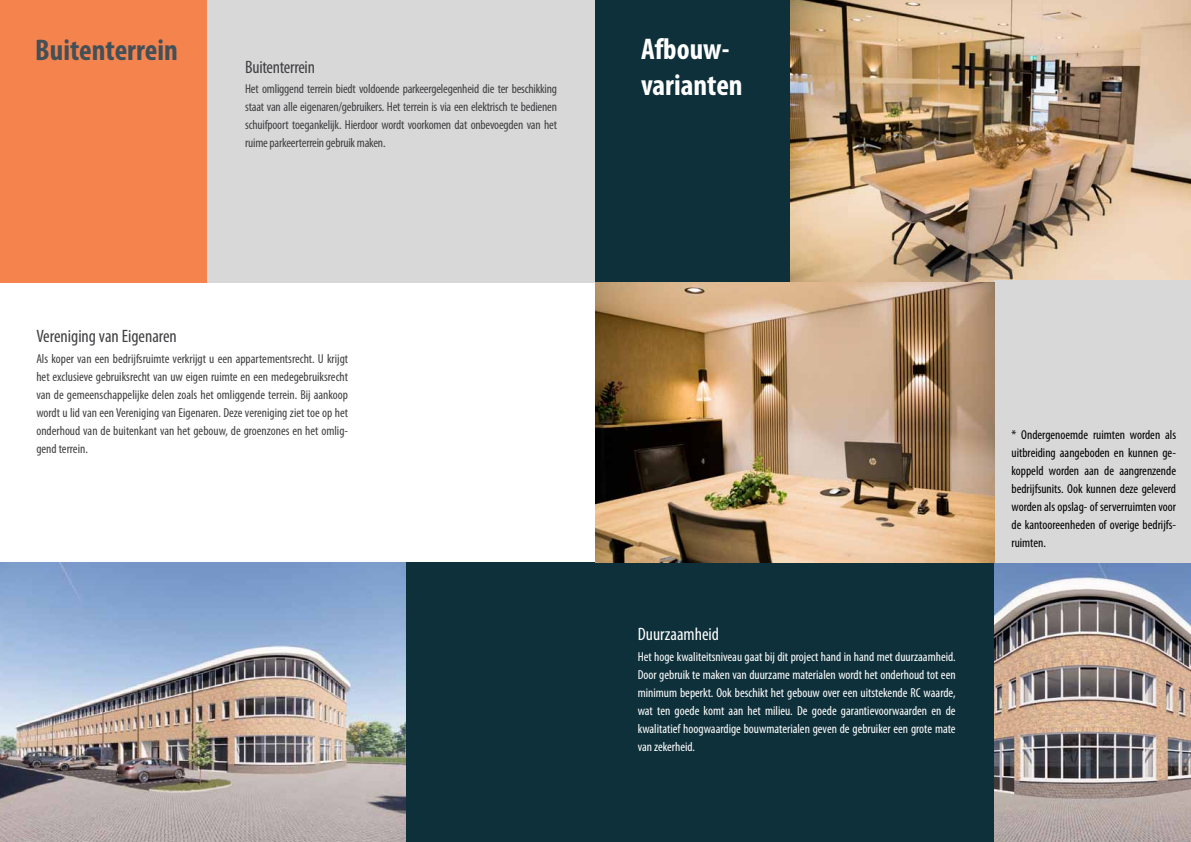
<style>
.page{position:relative;width:1191px;height:842px;background:#fff}
.page>*{position:absolute;margin:0;border:0;box-sizing:border-box;transform-origin:0 0}
.t1{font:700 condensed 30px/36px "Myriad Pro";color:#fff}
.t2{font:700 condensed 30px "Myriad Pro";color:#435057}
.t3{font:condensed 18px "Myriad Pro";letter-spacing:-.01em;color:#414042}
.t4{font:condensed 18px "Myriad Pro";color:#fff}
.t5{font:condensed 13px/18px "Myriad Pro";letter-spacing:-.015em;color:#414042;text-align:justify}
.t6{font:condensed 13px/18px "Myriad Pro";color:#fff;text-align:justify}
.t7{font:condensed 13px/18px "Myriad Pro";color:#000;text-align:justify}
</style>
<div class="page">
<div style="left:405px;top:563px;width:190px;height:279px;background:#0e303a"></div>
<div style="left:0;top:0;width:207px;height:282px;background:#f5834e"></div>
<div style="left:207px;top:0;width:395px;height:282px;background:#d8d8d9"></div>
<img style="left:0;top:563px;width:405px;height:279px">
<img style="left:994px;top:563px;width:197px;height:279px">
<div style="left:595px;top:563px;width:399px;height:279px;background:#0e303a"></div>
<div style="left:595px;top:0;width:196px;height:282px;background:#0e303a"></div>
<img style="left:791px;top:0;width:400px;height:282px">
<div style="left:994px;top:281px;width:197px;height:282px;background:#d8d8d9"></div>
<img style="left:595px;top:282px;width:399px;height:281px">
<h1 class="t2" style="left:35px;top:31px;width:144px">Buitenterrein</h1>
<h2 class="t3" style="left:245px;top:56px;width:71px">Buitenterrein</h2>
<p class="t5" style="left:245px;top:80px;width:313px">Het omliggend terrein biedt voldoende parkeergelegenheid die ter beschikking staat van alle eigenaren/gebruikers. Het terrein is via een elektrisch te bedienen schuifpoort toegankelijk. Hierdoor wordt voorkomen dat onbevoegden van het ruime parkeerterrein gebruik maken.</p>
<h2 class="t3" style="left:36px;top:325px;width:142px">Vereniging van Eigenaren</h2>
<p class="t5" style="left:36px;top:349px;width:313px">Als koper van een bedrijfsruimte verkrijgt u een appartementsrecht. U krijgt het exclusieve gebruiksrecht van uw eigen ruimte en een medegebruiksrecht van de gemeenschappelijke delen zoals het omliggende terrein. Bij aankoop wordt u lid van een Vereniging van Eigenaren. Deze vereniging ziet toe op het onderhoud van de buitenkant van het gebouw, de groenzones en het omlig&shy;gend terrein.</p>
<h1 class="t1" style="left:641px;top:30px;width:103px">Afbouw&shy;varianten</h1>
<h2 class="t4" style="left:637px;top:623px;width:83px">Duurzaamheid</h2>
<p class="t6" style="left:637px;top:647px;width:319px">Het hoge kwaliteitsniveau gaat bij dit project hand in hand met duurzaamheid.<br>Door gebruik te maken van duurzame materialen wordt het onderhoud tot een minimum beperkt. Ook beschikt het gebouw over een uitstekende RC waarde, wat ten goede komt aan het milieu. De goede garantievoorwaarden en de kwalitatief hoogwaardige bouwmaterialen geven de gebruiker een grote mate van zekerheid.</p>
<p class="t7" style="left:1011px;top:425px;width:166px">* Ondergenoemde ruimten worden als uitbreiding aangeboden en kunnen ge&shy;koppeld worden aan de aangrenzende bedrijfsunits. Ook kunnen deze geleverd worden als opslag- of serverruimten voor de kantooreenheden of overige bedrijfs&shy;ruimten.</p>
</div>
